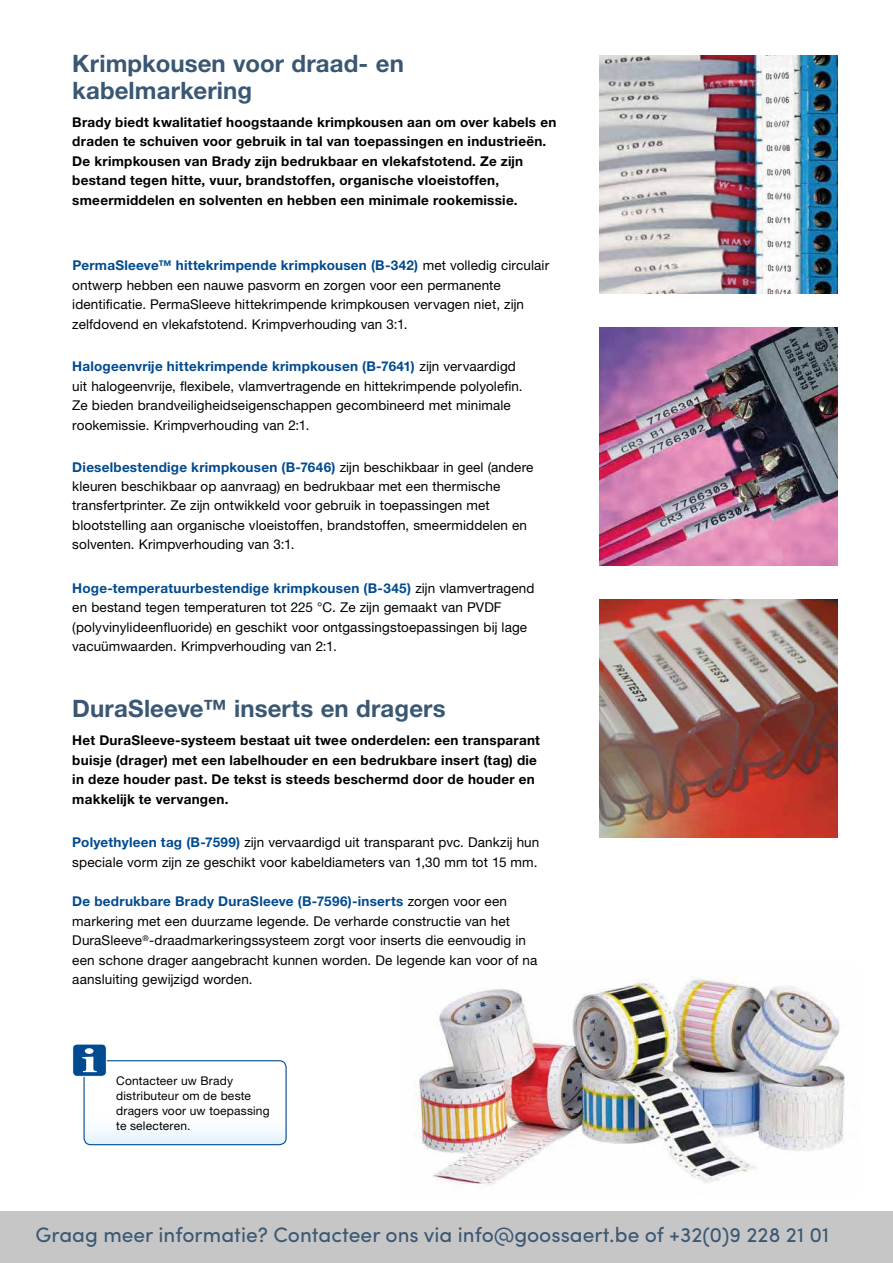
<style>
.page{position:relative;width:893px;height:1263px;background:#fff}
.page>*{position:absolute;margin:0;border:0;box-sizing:border-box;transform-origin:0 0}
.t1{font:700 24px/26.4px "Helvetica Neue LT Pro";letter-spacing:.005em;color:#3a5773}
.t2{font:21px "Sofia Pro";color:#3a5773}
.t3{font:13.5px/19.5px "Helvetica Neue LT Pro";letter-spacing:.01em;color:#000100}
.t4{font:700 13.5px/19.5px "Helvetica Neue LT Pro";letter-spacing:.02em;color:#000100}
.t5{font:12px/15px "Helvetica Neue LT Pro";letter-spacing:.015em;color:#000100}
.s1{font-weight:700;color:#004a8f}
</style>
<div class="page">
<img style="left:415px;top:976px;width:430px;height:210px">
<div style="left:0;top:1212px;width:893px;height:51px;background:#c6c6c6"></div>
<img style="left:600px;top:55px;width:238px;height:238px">
<img style="left:600px;top:327px;width:238px;height:239px">
<img style="left:600px;top:600px;width:238px;height:238px">
<div style="left:73px;top:1044px;width:33px;height:32px;background:#004a8f;border-radius:4px"></div>
<div style="left:72px;top:1044px;width:35px;height:33px;border:1px solid #fff;border-radius:4px"></div>
<svg style="left:82px;top:1048px;width:204px;height:97px"></svg>
<h1 class="t1" style="left:72px;top:50px;width:333px">Krimpkousen voor draad- en kabelmarkering</h1>
<p class="t4" style="left:72px;top:112px;width:486px">Brady biedt kwalitatief hoogstaande krimpkousen aan om over kabels en draden te schuiven voor gebruik in tal van toepassingen en industrieën.<br>De krimpkousen van Brady zĳn bedrukbaar en vlekafstotend. Ze zĳn bestand tegen hitte, vuur, brandstoffen, organische vloeistoffen, smeermiddelen en solventen en hebben een minimale rookemissie.</p>
<p class="t3" style="left:72px;top:256px;width:478px"><span class="s1">PermaSleeve™ hittekrimpende krimpkousen (B-342)</span> met volledig circulair ontwerp hebben een nauwe pasvorm en zorgen voor een permanente identificatie. PermaSleeve hittekrimpende krimpkousen vervagen niet, zĳn zelfdovend en vlekafstotend. Krimpverhouding van 3:1.</p>
<p class="t3" style="left:72px;top:356px;width:452px"><span class="s1">Halogeenvrĳe hittekrimpende krimpkousen (B-7641)</span> zĳn vervaardigd uit halogeenvrĳe, flexibele, vlamvertragende en hittekrimpende polyolefin.<br>Ze bieden brandveiligheidseigenschappen gecombineerd met minimale rookemissie. Krimpverhouding van 2:1.</p>
<p class="t3" style="left:72px;top:457px;width:463px"><span class="s1">Dieselbestendige krimpkousen (B-7646)</span> zĳn beschikbaar in geel (andere kleuren beschikbaar op aanvraag) en bedrukbaar met een thermische transfertprinter. Ze zĳn ontwikkeld voor gebruik in toepassingen met blootstelling aan organische vloeistoffen, brandstoffen, smeermiddelen en solventen. Krimpverhouding van 3:1.</p>
<p class="t3" style="left:72px;top:578px;width:464px"><span class="s1">Hoge-temperatuurbestendige krimpkousen (B-345)</span> zĳn vlamvertragend en bestand tegen temperaturen tot 225 °C. Ze zĳn gemaakt van PVDF (polyvinylideenfluoride) en geschikt voor ontgassingstoepassingen bĳ lage vacuümwaarden. Krimpverhouding van 2:1.</p>
<h1 class="t1" style="left:72px;top:695px;width:375px">DuraSleeve™ inserts en dragers</h1>
<p class="t4" style="left:72px;top:730px;width:469px">Het DuraSleeve-systeem bestaat uit twee onderdelen: een transparant buisje (drager) met een labelhouder en een bedrukbare insert (tag) die in deze houder past. De tekst is steeds beschermd door de houder en makkelĳk te vervangen.</p>
<p class="t3" style="left:72px;top:832px;width:469px"><span class="s1">Polyethyleen tag (B-7599)</span> zĳn vervaardigd uit transparant pvc. Dankzĳ hun speciale vorm zĳn ze geschikt voor kabeldiameters van 1,30 mm tot 15 mm.</p>
<p class="t3" style="left:72px;top:891px;width:467px"><span class="s1">De bedrukbare Brady DuraSleeve (B-7596)-inserts</span> zorgen voor een markering met een duurzame legende. De verharde constructie van het DuraSleeve<sup>®</sup>-draadmarkeringssysteem zorgt voor inserts die eenvoudig in een schone drager aangebracht kunnen worden. De legende kan voor of na aansluiting gewĳzigd worden.</p>
<p class="t5" style="left:116px;top:1072px;width:155px">Contacteer uw Brady distributeur om de beste dragers voor uw toepassing te selecteren.</p>
<h2 class="t2" style="left:36px;top:1219px;width:795px">Graag meer informatie? Contacteer ons via info@goossaert.be of +32(0)9 228 21 01</h2>
</div>
